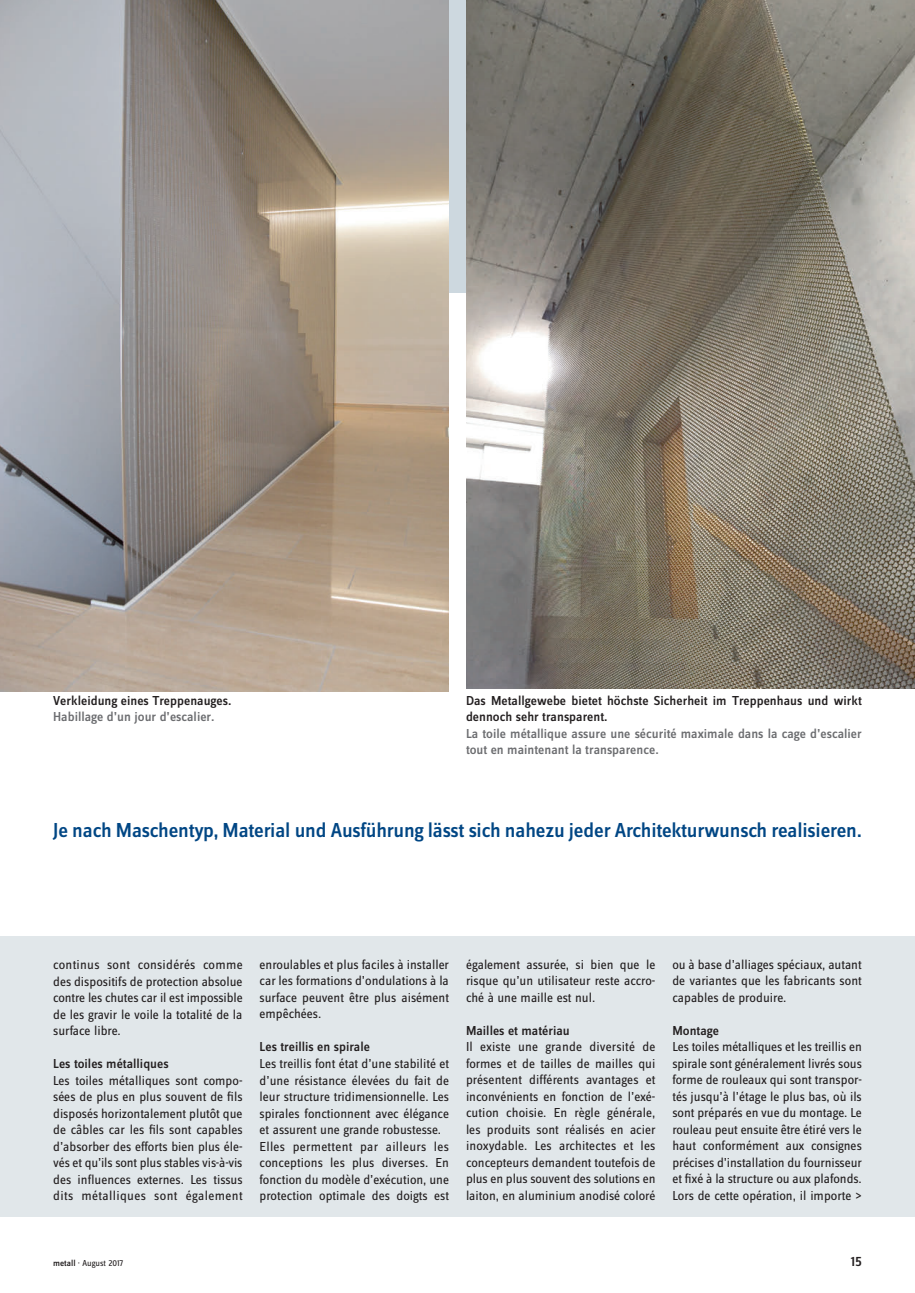
<style>
.page{position:relative;width:915px;height:1293px;background:#fff}
.page>*{position:absolute;margin:0;border:0;box-sizing:border-box;transform-origin:0 0}
.DE_Grundtext_ohne_EZ{font:500 21px "Zine Sans Dis";letter-spacing:-.01em;color:#004684}
.t1{font:500 14.25px "Zine Sans Dis";color:#231f20}
.FR_Grundtext_ohne_EZ{font:13.5px/16.5px "Zine Sans Dis";color:#231f20;text-align:justify}
.DE_Legende_9__medium{font:500 13.5px/16.5px "Zine Sans Dis";color:#6c6d70}
.DE_Legende_9__medium-2{font:500 13.5px/16.5px "Zine Sans Dis";color:#231f20}
.FR_Grundtext_ohne_EZ-2{font:500 13.5px "Zine Sans Dis";color:#231f20}
.t2{font:9px "Zine Sans Dis";color:#231f20}
.s1{font-weight:500}
</style>
<div class="page">
<div style="left:0;top:936px;width:914px;height:280px;background:#e1e7ea"></div>
<img style="left:0;top:0;width:449px;height:691px">
<img style="left:466px;top:0;width:448px;height:688px">
<p class="DE_Legende_9__medium-2" style="left:53px;top:693px;width:180px">Verkleidung eines Treppenauges.</p>
<p class="DE_Legende_9__medium" style="left:53px;top:709px;width:163px">Habillage d’un jour d’escalier.</p>
<p class="DE_Legende_9__medium-2" style="left:466px;top:693px;width:397px">Das Metallgewebe bietet höchste Sicherheit im Treppenhaus und wirkt dennoch sehr transparent.</p>
<p class="DE_Legende_9__medium" style="left:466px;top:726px;width:397px">La toile métallique assure une sécurité maximale dans la cage d’escalier tout en maintenant la transparence.</p>
<p class="DE_Grundtext_ohne_EZ" style="left:53px;top:819px;width:810px">Je nach Maschentyp, Material und Ausführung lässt sich nahezu jeder Architekturwunsch realisieren.</p>
<p class="FR_Grundtext_ohne_EZ" style="left:53px;top:957px;width:191px">continus sont considérés comme des dispositifs de protection absolue contre les chutes car il est impossible de les gravir le voile la totalité de la surface libre.</p>
<p class="FR_Grundtext_ohne_EZ-2" style="left:53px;top:1057px;width:117px">Les toiles métalliques</p>
<p class="FR_Grundtext_ohne_EZ" style="left:53px;top:1072px;width:191px">Les toiles métalliques sont compo&shy;sées de plus en plus souvent de fils disposés horizontalement plutôt que de câbles car les fils sont capables d’absorber des efforts bien plus éle&shy;vés et qu’ils sont plus stables vis-à-vis des influences externes. Les tissus dits métalliques sont également</p>
<p class="FR_Grundtext_ohne_EZ" style="left:259px;top:957px;width:191px">enroulables et plus faciles à installer car les formations d’ondulations à la surface peuvent être plus aisément empêchées.</p>
<p class="FR_Grundtext_ohne_EZ-2" style="left:259px;top:1040px;width:112px">Les treillis en spirale</p>
<p class="FR_Grundtext_ohne_EZ" style="left:259px;top:1056px;width:191px">Les treillis font état d’une stabilité et d’une résistance élevées du fait de leur structure tridimensionnelle. Les spirales fonctionnent avec élégance et assurent une grande robustesse.</p>
<p class="FR_Grundtext_ohne_EZ" style="left:259px;top:1138px;width:191px">Elles permettent par ailleurs les conceptions les plus diverses. En fonction du modèle d’exécution, une protection optimale des doigts est</p>
<p class="FR_Grundtext_ohne_EZ" style="left:466px;top:957px;width:191px">également assurée, si bien que le risque qu’un utilisateur reste accro&shy;ché à une maille est nul.</p>
<p class="FR_Grundtext_ohne_EZ-2" style="left:466px;top:1023px;width:105px">Mailles et matériau</p>
<p class="FR_Grundtext_ohne_EZ" style="left:466px;top:1039px;width:191px">Il existe une grande diversité de formes et de tailles de mailles qui présentent différents avantages et inconvénients en fonction de l’exé&shy;cution choisie. En règle générale, les produits sont réalisés en acier inoxydable. Les architectes et les concepteurs demandent toutefois de plus en plus souvent des solutions en laiton, en aluminium anodisé coloré</p>
<p class="FR_Grundtext_ohne_EZ" style="left:672px;top:957px;width:191px">ou à base d’alliages spéciaux, autant de variantes que les fabricants sont capables de produire.</p>
<p class="FR_Grundtext_ohne_EZ-2" style="left:672px;top:1023px;width:48px">Montage</p>
<p class="FR_Grundtext_ohne_EZ" style="left:672px;top:1039px;width:191px">Les toiles métalliques et les treillis en spirale sont généralement livrés sous forme de rouleaux qui sont transpor&shy;tés jusqu’à l’étage le plus bas, où ils sont préparés en vue du montage. Le rouleau peut ensuite être étiré vers le haut conformément aux consignes précises d’installation du fournisseur et fixé à la structure ou aux plafonds.<br>Lors de cette opération, il importe &gt;</p>
<p class="t2" style="left:53px;top:1259px;width:71px"><span class="s1">metall</span> · August 2017</p>
<p class="t1" style="left:850px;top:1254px;width:12px">15</p>
</div>
